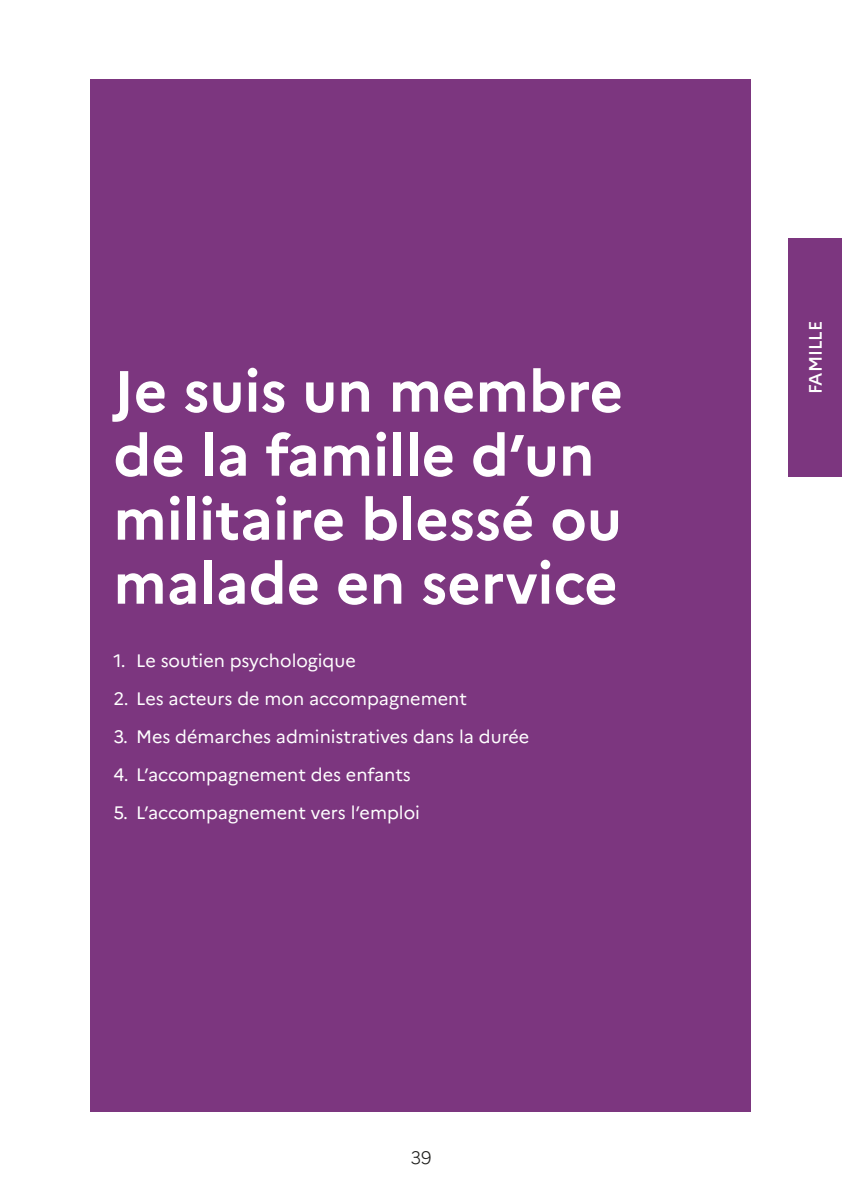
<style>
.page{position:relative;width:842px;height:1191px;background:#fff}
.page>*{position:absolute;margin:0;border:0;box-sizing:border-box;transform-origin:0 0}
.t1{font:700 58px/64px "Marianne";color:#fff}
.t2{font:18px "Marianne";color:#fff}
.t3{font:500 18px "Marianne";color:#fff}
.t4{font:300 18px "Marianne";color:#1d1d1b}
</style>
<div class="page">
<div style="left:788px;top:238px;width:54px;height:238px;background:#7c367f"></div>
<div style="left:91px;top:79px;width:660px;height:1032px;background:#7c367f"></div>
<h1 class="t1" style="left:113px;top:359px;width:511px">Je suis un membre de la famille d’un militaire blessé ou malade en service</h1>
<p class="t2" style="left:113px;top:649px;width:244px">1. Le soutien psychologique</p>
<p class="t2" style="left:113px;top:687px;width:355px">2. Les acteurs de mon accompagnement</p>
<p class="t2" style="left:113px;top:725px;width:417px">3. Mes démarches administratives dans la durée</p>
<p class="t2" style="left:113px;top:763px;width:299px">4. L’accompagnement des enfants</p>
<p class="t2" style="left:113px;top:801px;width:308px">5. L’accompagnement vers l’emploi</p>
<p class="t4" style="left:410px;top:1146px;width:23px">39</p>
<p class="t3" style="left:804px;top:394px;width:75px;rotate:-90deg">FAMILLE</p>
</div>
